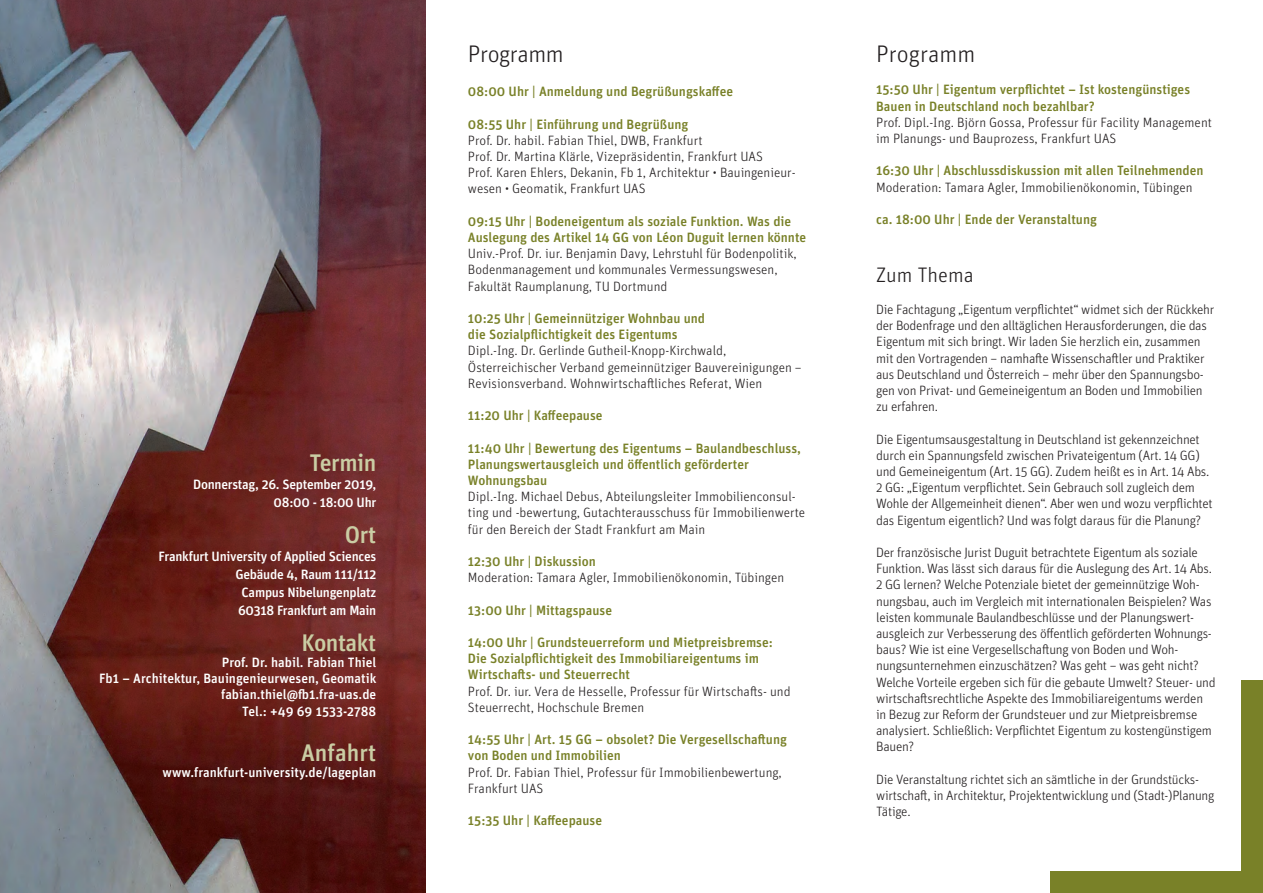
<style>
.page{position:relative;width:1263px;height:893px;background:#fff}
.page>*{position:absolute;margin:0;border:0;box-sizing:border-box;transform-origin:0 0}
.t1{font:300 24px "Unit Pro";letter-spacing:-.01em;color:#231f20}
.t2{font:500 24px "Unit Pro";letter-spacing:-.02em;color:#cacda4}
.t3{font:500 24px "Unit Pro";color:#cacda4}
.t4{font:300 21px "Unit Pro";color:#231f20}
.t5{font:300 13.5px/16.2px "Unit Pro";letter-spacing:-.02em;color:#231f20}
.t6{font:300 13.5px/16.2px "Unit Pro";color:#231f20}
.t7{font:500 13.5px/16.2px "Unit Pro";color:#798128}
.t8{font:500 13.5px/18px "Unit Pro";letter-spacing:-.015em;color:#fff;text-align:right}
</style>
<div class="page">
<img style="left:0;top:0;width:425px;height:893px">
<div style="left:1050px;top:872px;width:213px;height:21px;background:#798128"></div>
<div style="left:1242px;top:680px;width:21px;height:213px;background:#798128"></div>
<h1 class="t2" style="left:309px;top:445px;width:68px">Termin</h1>
<p class="t8" style="left:193px;top:474px;width:185px">Donnerstag, 26. September 2019,<br>08:00 - 18:00 Uhr</p>
<h1 class="t2" style="left:345px;top:517px;width:33px">Ort</h1>
<p class="t8" style="left:159px;top:546px;width:219px">Frankfurt University of Applied Sciences<br>Gebäude 4, Raum 111/112<br>Campus Nibelungenplatz<br>60318 Frankfurt am Main</p>
<h1 class="t2" style="left:301px;top:625px;width:76px">Kontakt</h1>
<p class="t8" style="left:99px;top:654px;width:279px;line-height:16.2px">Prof. Dr. habil. Fabian Thiel<br>Fb1 – Architektur, Bauingenieurwesen, Geomatik fabian.thiel@fb1.fra-uas.de<br>Tel.: +49 69 1533-2788</p>
<h1 class="t3" style="left:301px;top:735px;width:77px">Anfahrt</h1>
<p class="t8" style="left:163px;top:762px;width:215px">www.frankfurt-university.de/lageplan</p>
<h1 class="t1" style="left:468px;top:38px;width:97px">Programm</h1>
<p class="t7" style="left:468px;top:83px;width:267px">08:00 Uhr | Anmeldung und Begrüßungskaffee</p>
<p class="t7" style="left:468px;top:115px;width:222px">08:55 Uhr | Einführung und Begrüßung</p>
<p class="t6" style="left:468px;top:132px;width:329px">Prof. Dr. habil. Fabian Thiel, DWB, Frankfurt<br>Prof. Dr. Martina Klärle, Vizepräsidentin, Frankfurt UAS<br>Prof. Karen Ehlers, Dekanin, Fb 1, Architektur • Bauingenieur&shy;wesen • Geomatik, Frankfurt UAS</p>
<p class="t7" style="left:468px;top:212px;width:340px">09:15 Uhr | Bodeneigentum als soziale Funktion. Was die<br>Auslegung des Artikel 14 GG von Léon Duguit lernen könnte</p>
<p class="t6" style="left:468px;top:245px;width:330px">Univ.-Prof. Dr. iur. Benjamin Davy, Lehrstuhl für Bodenpolitik,<br>Bodenmanagement und kommunales Vermessungswesen,<br>Fakultät Raumplanung, TU Dortmund</p>
<p class="t7" style="left:468px;top:309px;width:239px">10:25 Uhr | Gemeinnütziger Wohnbau und die Sozialpflichtigkeit des Eigentums</p>
<p class="t6" style="left:468px;top:342px;width:335px">Dipl.-Ing. Dr. Gerlinde Gutheil-Knopp-Kirchwald,<br>Österreichischer Verband gemeinnütziger Bauvereinigungen –<br>Revisionsverband. Wohnwirtschaftliches Referat, Wien</p>
<p class="t7" style="left:468px;top:407px;width:136px">11:20 Uhr | Kaffeepause</p>
<p class="t7" style="left:468px;top:439px;width:335px">11:40 Uhr | Bewertung des Eigentums – Baulandbeschluss,<br>Planungswertausgleich und öffentlich geförderter<br>Wohnungsbau</p>
<p class="t6" style="left:468px;top:488px;width:339px">Dipl.-Ing. Michael Debus, Abteilungsleiter Immobilienconsul&shy;ting und -bewertung, Gutachterausschuss für Immobilienwerte für den Bereich der Stadt Frankfurt am Main</p>
<p class="t7" style="left:468px;top:552px;width:129px">12:30 Uhr | Diskussion</p>
<p class="t6" style="left:468px;top:569px;width:318px">Moderation: Tamara Agler, Immobilienökonomin, Tübingen</p>
<p class="t7" style="left:468px;top:601px;width:146px">13:00 Uhr | Mittagspause</p>
<p class="t7" style="left:468px;top:633px;width:306px">14:00 Uhr | Grundsteuerreform und Mietpreisbremse:<br>Die Sozialpflichtigkeit des Immobiliareigentums im<br>Wirtschafts- und Steuerrecht</p>
<p class="t6" style="left:468px;top:682px;width:324px">Prof. Dr. iur. Vera de Hesselle, Professur für Wirtschafts- und<br>Steuerrecht, Hochschule Bremen</p>
<p class="t7" style="left:468px;top:731px;width:321px">14:55 Uhr | Art. 15 GG – obsolet? Die Vergesellschaftung von Boden und Immobilien</p>
<p class="t6" style="left:468px;top:763px;width:315px">Prof. Dr. Fabian Thiel, Professur für Immobilienbewertung,<br>Frankfurt UAS</p>
<p class="t7" style="left:468px;top:812px;width:136px">15:35 Uhr | Kaffeepause</p>
<h1 class="t1" style="left:876px;top:38px;width:101px">Programm</h1>
<p class="t7" style="left:876px;top:81px;width:315px">15:50 Uhr | Eigentum verpflichtet – Ist kostengünstiges<br>Bauen in Deutschland noch bezahlbar?</p>
<p class="t6" style="left:876px;top:114px;width:337px">Prof. Dipl.-Ing. Björn Gossa, Professur für Facility Management im Planungs- und Bauprozess, Frankfurt UAS</p>
<p class="t7" style="left:876px;top:162px;width:329px">16:30 Uhr | Abschlussdiskussion mit allen Teilnehmenden</p>
<p class="t6" style="left:876px;top:178px;width:318px">Moderation: Tamara Agler, Immobilienökonomin, Tübingen</p>
<p class="t7" style="left:876px;top:210px;width:222px">ca. 18:00 Uhr | Ende der Veranstaltung</p>
<h2 class="t4" style="left:876px;top:261px;width:99px">Zum Thema</h2>
<p class="t5" style="left:876px;top:301px;width:339px">Die Fachtagung „Eigentum verpflichtet“ widmet sich der Rückkehr der Bodenfrage und den alltäglichen Herausforderungen, die das Eigentum mit sich bringt. Wir laden Sie herzlich ein, zusammen mit den Vortragenden – namhafte Wissenschaftler und Praktiker aus Deutschland und Österreich – mehr über den Spannungsbo&shy;gen von Privat- und Gemeineigentum an Boden und Immobilien zu erfahren.</p>
<p class="t5" style="left:876px;top:430px;width:338px">Die Eigentumsausgestaltung in Deutschland ist gekennzeichnet durch ein Spannungsfeld zwischen Privateigentum (Art. 14 GG) und Gemeineigentum (Art. 15 GG). Zudem heißt es in Art. 14 Abs.<br>2 GG: „Eigentum verpflichtet. Sein Gebrauch soll zugleich dem Wohle der Allgemeinheit dienen“. Aber wen und wozu verpflichtet das Eigentum eigentlich? Und was folgt daraus für die Planung?</p>
<p class="t5" style="left:876px;top:544px;width:341px">Der französische Jurist Duguit betrachtete Eigentum als soziale Funktion. Was lässt sich daraus für die Auslegung des Art. 14 Abs.<br>2 GG lernen? Welche Potenziale bietet der gemeinnützige Woh&shy;nungsbau, auch im Vergleich mit internationalen Beispielen? Was leisten kommunale Baulandbeschlüsse und der Planungswert&shy;ausgleich zur Verbesserung des öffentlich geförderten Wohnungs&shy;baus? Wie ist eine Vergesellschaftung von Boden und Woh&shy;nungsunternehmen einzuschätzen? Was geht – was geht nicht?<br>Welche Vorteile ergeben sich für die gebaute Umwelt? Steuer- und wirtschaftsrechtliche Aspekte des Immobiliareigentums werden in Bezug zur Reform der Grundsteuer und zur Mietpreisbremse analysiert. Schließlich: Verpflichtet Eigentum zu kostengünstigem Bauen?</p>
<p class="t5" style="left:876px;top:771px;width:340px">Die Veranstaltung richtet sich an sämtliche in der Grundstücks&shy;wirtschaft, in Architektur, Projektentwicklung und (Stadt-)Planung<br>Tätige.</p>
</div>
